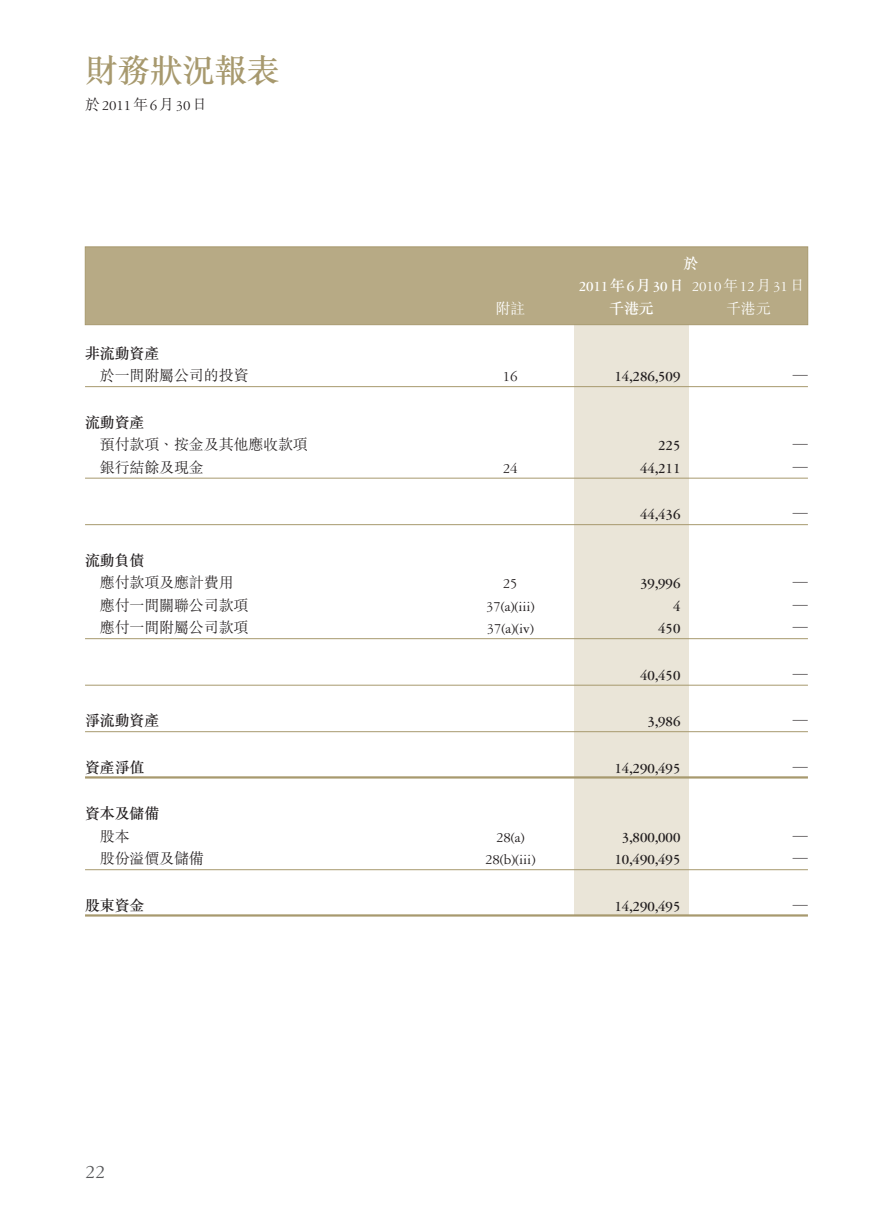
<style>
.page{position:relative;width:893px;height:1212px;background:#fff}
.page>*{position:absolute;margin:0;border:0;box-sizing:border-box;transform-origin:0 0}
.t1{font:500 33px "M Sung HK";letter-spacing:-.02em;color:#a7996e}
.t2{font:20.25px "Garamond 3 LT Std";color:#57585a}
.t3{font:700 15px "Garamond 3 LT Std";letter-spacing:-.01em;color:#231f20}
.t4{font:300 15px "M Sung HK";letter-spacing:-.01em;color:#231f20}
.t5{font:15px "Garamond 3 LT Std";letter-spacing:-.01em;color:#231f20}
.t6{font:500 15px "M Sung HK";letter-spacing:-.01em;color:#231f20}
.t7{font:15px "Garamond 3 LT Std";letter-spacing:-.01em;color:#fff}
.t8{font:300 15px "M Sung HK";color:#fff}
.t9{font:500 15px "M Sung HK";color:#fff}
.s1{font-family:"M Sung HK";font-weight:300}
.s2{font-weight:700}
.s3{font-family:"M Sung HK";font-weight:500}
</style>
<div class="page">
<div style="left:574px;top:288px;width:115px;height:627px;background:#eae5d8"></div>
<div style="left:85px;top:247px;width:723px;height:78px;background:#b7aa85;border:1px solid #a7996e"></div>
<hr style="left:85px;top:386px;width:723px;height:1px;background:#a7996e">
<hr style="left:85px;top:478px;width:723px;height:1px;background:#a7996e">
<hr style="left:85px;top:524px;width:723px;height:1px;background:#a7996e">
<hr style="left:85px;top:638px;width:723px;height:1px;background:#a7996e">
<hr style="left:85px;top:685px;width:723px;height:1px;background:#a7996e">
<hr style="left:85px;top:731px;width:723px;height:1px;background:#a7996e">
<hr style="left:85px;top:776px;width:723px;height:2px;background:#a7996e">
<hr style="left:85px;top:869px;width:723px;height:1px;background:#a7996e">
<hr style="left:85px;top:914px;width:723px;height:2px;background:#a7996e">
<h1 class="t1" style="left:85px;top:48px;width:196px">財務狀況報表</h1>
<p class="t5" style="left:85px;top:98px;width:124px"><span class="s1">於</span>2011<span class="s1">年</span>6<span class="s1">月</span>30<span class="s1">日</span></p>
<p class="t9" style="left:683px;top:253px;width:16px">於</p>
<p class="t7" style="left:579px;top:278px;width:228px"><span class="s2">2011</span><span class="s3">年</span><span class="s2">6</span><span class="s3">月</span><span class="s2">30</span><span class="s3">日</span> 2010<span class="s1">年</span>12<span class="s1">月</span>31<span class="s1">日</span></p>
<p class="t8" style="left:495px;top:297px;width:31px">附註</p>
<p class="t9" style="left:609px;top:298px;width:46px">千港元</p>
<p class="t8" style="left:726px;top:297px;width:46px">千港元</p>
<p class="t6" style="left:85px;top:343px;width:76px">非流動資產</p>
<p class="t4" style="left:100px;top:365px;width:150px">於一間附屬公司的投資</p>
<p class="t5" style="left:503px;top:368px;width:16px">16</p>
<p class="t3" style="left:614px;top:368px;width:68px">14,286,509</p>
<p class="t4" style="left:793px;top:365px;width:16px">—</p>
<p class="t6" style="left:85px;top:412px;width:61px">流動資產</p>
<p class="t4" style="left:100px;top:434px;width:210px">預付款項、按金及其他應收款項</p>
<p class="t3" style="left:658px;top:437px;width:24px">225</p>
<p class="t4" style="left:793px;top:434px;width:16px">—</p>
<p class="t4" style="left:100px;top:456px;width:106px">銀行結餘及現金</p>
<p class="t5" style="left:503px;top:460px;width:16px">24</p>
<p class="t3" style="left:640px;top:460px;width:42px">44,211</p>
<p class="t4" style="left:793px;top:456px;width:16px">—</p>
<p class="t3" style="left:640px;top:506px;width:42px">44,436</p>
<p class="t4" style="left:793px;top:503px;width:16px">—</p>
<p class="t6" style="left:85px;top:550px;width:61px">流動負債</p>
<p class="t4" style="left:100px;top:572px;width:135px">應付款項及應計費用</p>
<p class="t5" style="left:503px;top:575px;width:16px">25</p>
<p class="t3" style="left:640px;top:575px;width:42px">39,996</p>
<p class="t4" style="left:793px;top:572px;width:16px">—</p>
<p class="t4" style="left:100px;top:594px;width:150px">應付一間關聯公司款項</p>
<p class="t5" style="left:486px;top:598px;width:50px">37(a)(iii)</p>
<p class="t3" style="left:673px;top:598px;width:9px">4</p>
<p class="t4" style="left:793px;top:594px;width:16px">—</p>
<p class="t4" style="left:100px;top:617px;width:150px">應付一間附屬公司款項</p>
<p class="t5" style="left:487px;top:620px;width:49px">37(a)(iv)</p>
<p class="t3" style="left:658px;top:620px;width:24px">450</p>
<p class="t4" style="left:793px;top:617px;width:16px">—</p>
<p class="t3" style="left:640px;top:667px;width:42px">40,450</p>
<p class="t4" style="left:793px;top:663px;width:16px">—</p>
<p class="t6" style="left:85px;top:710px;width:76px">淨流動資產</p>
<p class="t3" style="left:647px;top:713px;width:35px">3,986</p>
<p class="t4" style="left:793px;top:710px;width:16px">—</p>
<p class="t6" style="left:85px;top:757px;width:61px">資產淨值</p>
<p class="t3" style="left:614px;top:760px;width:68px">14,290,495</p>
<p class="t4" style="left:793px;top:756px;width:16px">—</p>
<p class="t6" style="left:85px;top:803px;width:76px">資本及儲備</p>
<p class="t4" style="left:100px;top:825px;width:31px">股本</p>
<p class="t5" style="left:496px;top:829px;width:30px">28(a)</p>
<p class="t3" style="left:622px;top:829px;width:60px">3,800,000</p>
<p class="t4" style="left:793px;top:825px;width:16px">—</p>
<p class="t4" style="left:100px;top:848px;width:106px">股份溢價及儲備</p>
<p class="t5" style="left:485px;top:851px;width:52px">28(b)(iii)</p>
<p class="t3" style="left:614px;top:851px;width:68px">10,490,495</p>
<p class="t4" style="left:793px;top:848px;width:16px">—</p>
<p class="t6" style="left:85px;top:895px;width:61px">股東資金</p>
<p class="t3" style="left:614px;top:898px;width:68px">14,290,495</p>
<p class="t4" style="left:793px;top:894px;width:16px">—</p>
<h2 class="t2" style="left:85px;top:1161px;width:22px">22</h2>
</div>
